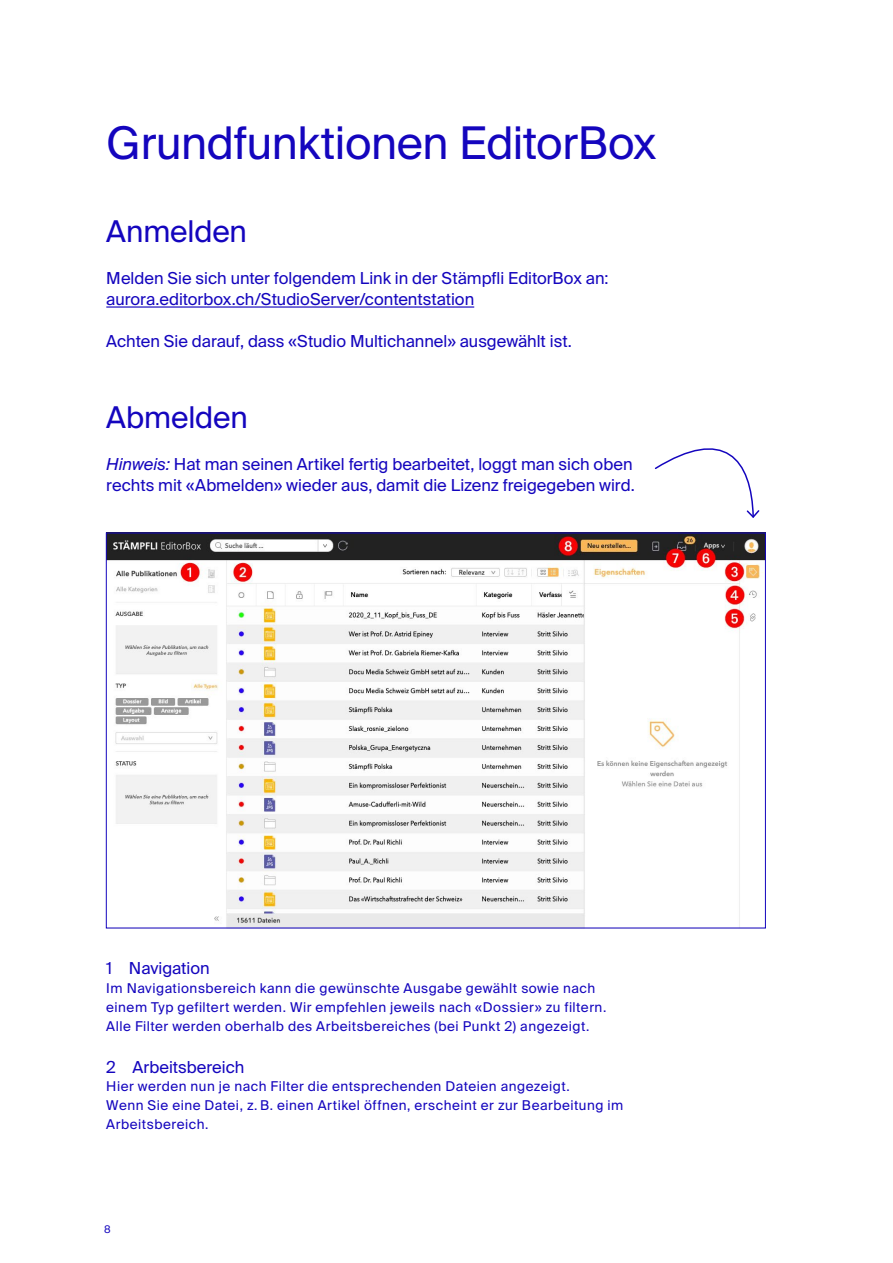
<style>
.page{position:relative;width:893px;height:1263px;background:#fff}
.page>*{position:absolute;margin:0;border:0;box-sizing:border-box;transform-origin:0 0}
.t1{font:45px "Suisse Intl";letter-spacing:-.01em;color:#1405be}
.t2{font:30px "Suisse Intl";letter-spacing:-.005em;color:#1405be}
.t3{font:16.5px/21px "Suisse Intl";color:#1405be}
.t4{font:13.5px/18.8px "Suisse Intl";letter-spacing:.04em;color:#1405be}
.t5{font:10.5px "Suisse Intl";color:#1405be}
.s1{font-style:italic}
</style>
<div class="page">
<hr style="left:106px;top:306px;width:368px;height:2px;background:#1405be">
<img style="left:108px;top:535px;width:656px;height:391px">
<svg style="left:654px;top:448px;width:106px;height:70px"></svg>
<h1 class="t1" style="left:106px;top:117px;width:552px">Grundfunktionen EditorBox</h1>
<h2 class="t2" style="left:106px;top:214px;width:142px">Anmelden</h2>
<p class="t3" style="left:106px;top:268px;width:504px">Melden Sie sich unter folgendem Link in der Stämpfli EditorBox an: aurora.editorbox.ch/StudioServer/contentstation</p>
<p class="t3" style="left:106px;top:331px;width:467px">Achten Sie darauf, dass «Studio Multichannel» ausgewählt ist.</p>
<h2 class="t2" style="left:106px;top:400px;width:143px">Abmelden</h2>
<p class="t3" style="left:106px;top:454px;width:530px"><span class="s1">Hinweis:</span> Hat man seinen Artikel fertig bearbeitet, loggt man sich oben rechts mit «Abmelden» wieder aus, damit die Lizenz freigegeben wird.</p>
<p class="t3" style="left:106px;top:958px;width:105px">1 Navigation</p>
<p class="t4" style="left:106px;top:979px;width:502px">Im Navigationsbereich kann die gewünschte Ausgabe gewählt sowie nach einem Typ gefiltert werden. Wir empfehlen jeweils nach «Dossier» zu filtern.<br>Alle Filter werden oberhalb des Arbeitsbereiches (bei Punkt 2) angezeigt.</p>
<p class="t3" style="left:106px;top:1056px;width:140px">2 Arbeitsbereich</p>
<p class="t4" style="left:106px;top:1077px;width:518px">Hier werden nun je nach Filter die entsprechenden Dateien angezeigt.<br>Wenn Sie eine Datei, z. B. einen Artikel öffnen, erscheint er zur Bearbeitung im<br>Arbeitsbereich.</p>
<p class="t5" style="left:104px;top:1223px;width:8px">8</p>
</div>
